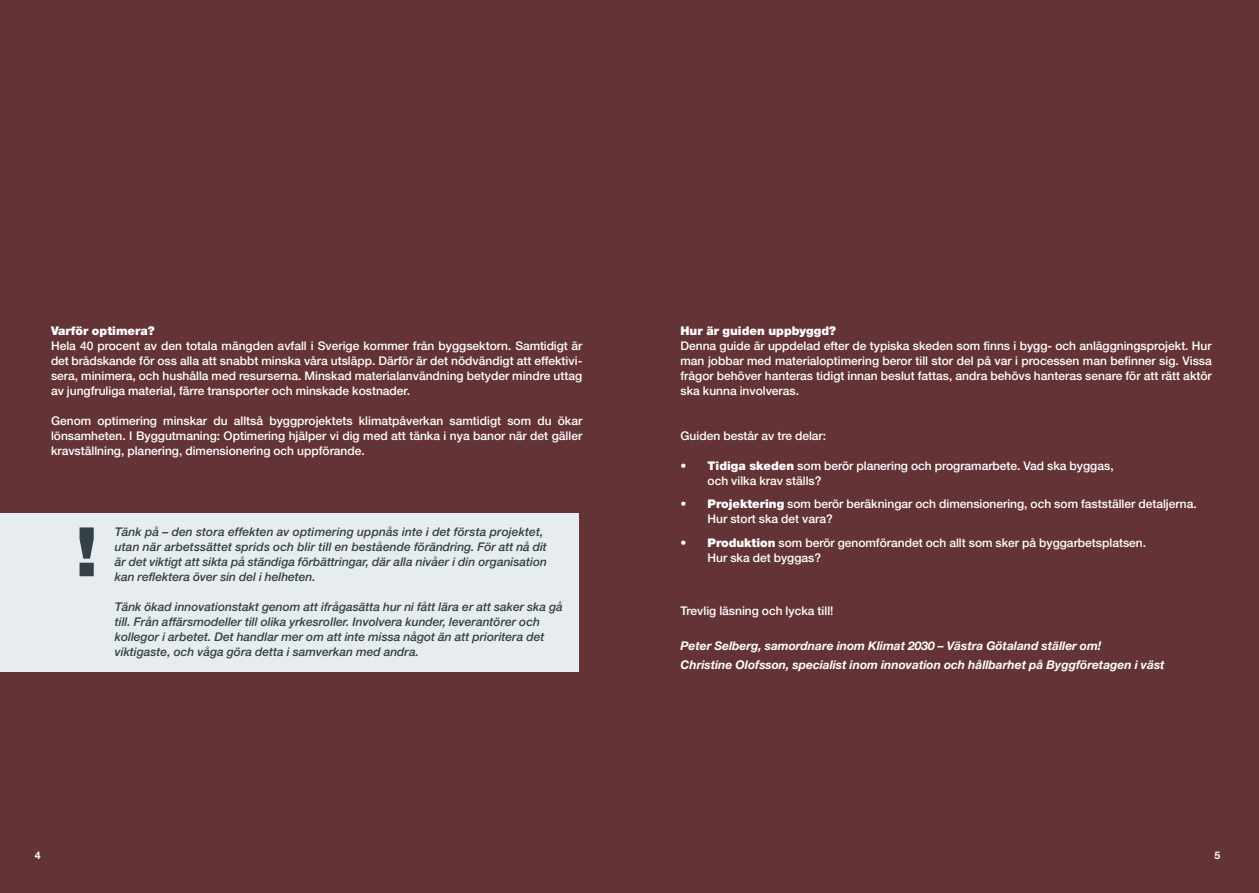
<style>
.page{position:relative;width:1259px;height:893px;background:#643335}
.page>*{position:absolute;margin:0;border:0;box-sizing:border-box;transform-origin:0 0}
.t1{font:500 12px/15px "Helvetica Neue LT Std";color:#fff;text-align:justify}
.t2{font:italic 500 12px/15px "Helvetica Neue LT Std";color:#334045}
.t3{font:italic 700 12px/19.5px "Helvetica Neue LT Std";color:#fff}
.t4{font:900 12px "Helvetica Neue LT Std";color:#fff}
.t5{font:700 10.5px "Helvetica Neue LT Std";color:#fff}
.s1{font-weight:900}
</style>
<div class="page">
<div style="left:0;top:513px;width:578px;height:159px;background:#e7ecef"></div>
<svg style="left:80px;top:527px;width:14px;height:49px"></svg>
<p class="t4" style="left:51px;top:323px;width:105px">Varför optimera?</p>
<p class="t1" style="left:51px;top:338px;width:533px">Hela 40 procent av den totala mängden avfall i Sverige kommer från byggsektorn. Samtidigt är det brådskande för oss alla att snabbt minska våra utsläpp. Därför är det nödvändigt att effektivi&shy;sera, minimera, och hushålla med resurserna. Minskad materialanvändning betyder mindre uttag av jungfruliga material, färre transporter och minskade kostnader.</p>
<p class="t1" style="left:51px;top:413px;width:533px">Genom optimering minskar du alltså byggprojektets klimatpåverkan samtidigt som du ökar lönsamheten. I Byggutmaning: Optimering hjälper vi dig med att tänka i nya banor när det gäller kravställning, planering, dimensionering och uppförande.</p>
<p class="t2" style="left:115px;top:524px;width:434px">Tänk på – den stora effekten av optimering uppnås inte i det första projektet, utan när arbetssättet sprids och blir till en bestående förändring. För att nå dit är det viktigt att sikta på ständiga förbättringar, där alla nivåer i din organisation kan reflektera över sin del i helheten.</p>
<p class="t2" style="left:115px;top:599px;width:449px">Tänk ökad innovationstakt genom att ifrågasätta hur ni fått lära er att saker ska gå till. Från affärsmodeller till olika yrkesroller. Involvera kunder, leverantörer och kollegor i arbetet. Det handlar mer om att inte missa något än att prioritera det viktigaste, och våga göra detta i samverkan med andra.</p>
<p class="t4" style="left:680px;top:323px;width:157px">Hur är guiden uppbyggd?</p>
<p class="t1" style="left:680px;top:338px;width:533px">Denna guide är uppdelad efter de typiska skeden som finns i bygg- och anläggningsprojekt. Hur man jobbar med materialoptimering beror till stor del på var i processen man befinner sig. Vissa frågor behöver hanteras tidigt innan beslut fattas, andra behövs hanteras senare för att rätt aktör ska kunna involveras.</p>
<p class="t1" style="left:680px;top:428px;width:147px">Guiden består av tre delar:</p>
<p class="t1" style="left:707px;top:458px;width:407px;text-indent:-27px"><span class="s1">• Tidiga skeden</span> som berör planering och programarbete. Vad ska byggas, och vilka krav ställs?</p>
<p class="t1" style="left:707px;top:496px;width:491px;text-indent:-27px"><span class="s1">• Projektering</span> som berör beräkningar och dimensionering, och som fastställer detaljerna.<br>Hur stort ska det vara?</p>
<p class="t1" style="left:707px;top:535px;width:440px;text-indent:-27px"><span class="s1">• Produktion</span> som berör genomförandet och allt som sker på byggarbetsplatsen.<br>Hur ska det byggas?</p>
<p class="t1" style="left:680px;top:603px;width:154px">Trevlig läsning och lycka till!</p>
<p class="t3" style="left:680px;top:635px;width:486px">Peter Selberg, samordnare inom Klimat 2030 – Västra Götaland ställer om!<br>Christine Olofsson, specialist inom innovation och hållbarhet på Byggföretagen i väst</p>
<p class="t5" style="left:35px;top:849px;width:7px">4</p>
<p class="t5" style="left:1214px;top:849px;width:7px">5</p>
</div>
